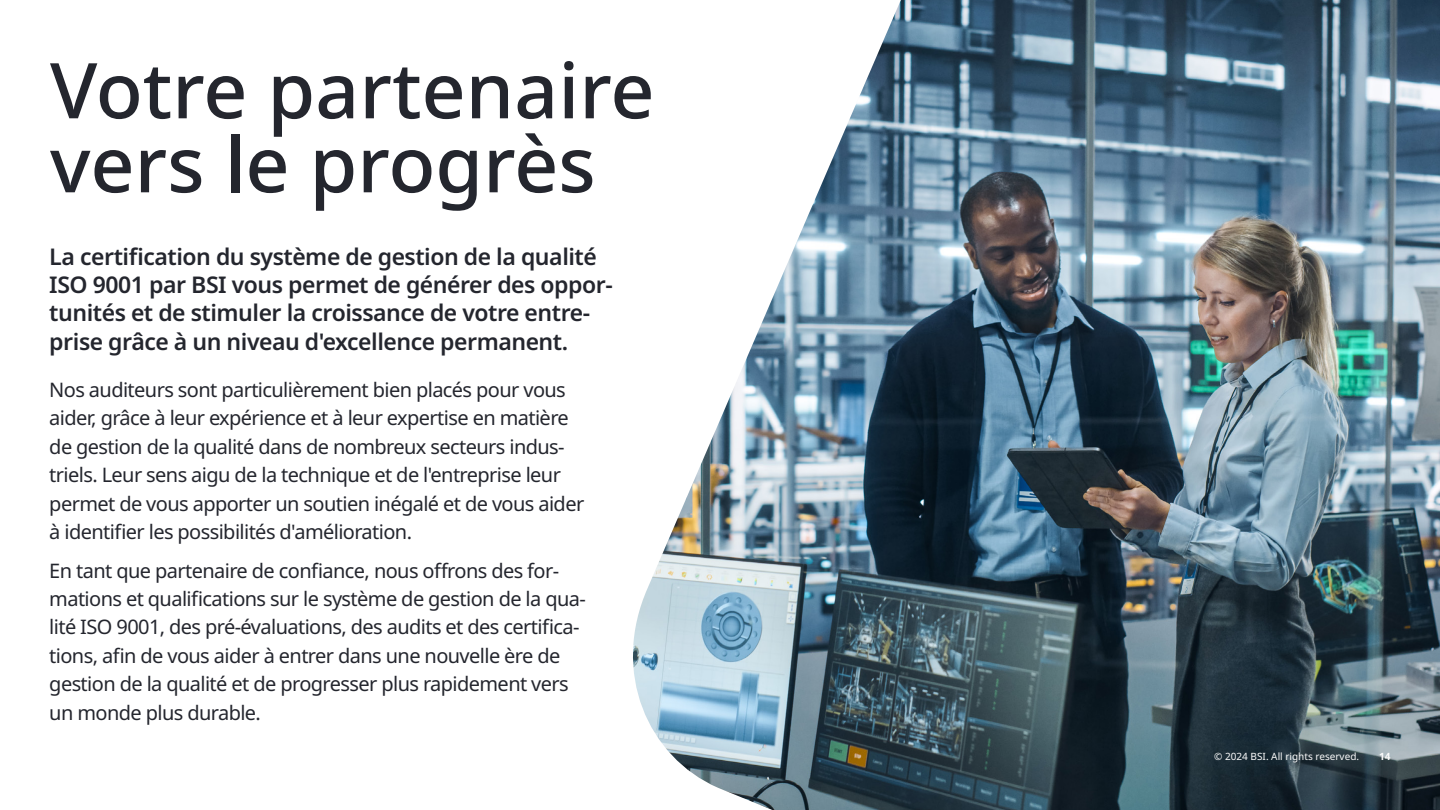
<style>
.page{position:relative;width:1440px;height:810px;background:#fff}
.page>*{position:absolute;margin:0;border:0;box-sizing:border-box;transform-origin:0 0}
.t1{font:500 77px/74px "Noto Sans";color:#24262e}
.t2{font:600 23px/28.5px "Noto Sans";letter-spacing:-.02em;color:#24262e}
.t3{font:20px/28.4px "Noto Sans";letter-spacing:-.03em;color:#24262e}
.t4{font:10px "Noto Sans";color:#fbfbfb}
.t5{font:700 10px "Noto Sans";color:#fbfbfb}
</style>
<div class="page">
<img style="left:633px;top:0;width:807px;height:810px">
<h1 class="t1" style="left:50px;top:55px;width:606px">Votre partenaire vers le progrès</h1>
<p class="t2" style="left:49px;top:242px;width:565px">La certification du système de gestion de la qualité ISO 9001 par BSI vous permet de générer des oppor&shy;tunités et de stimuler la croissance de votre entre&shy;prise grâce à un niveau d'excellence permanent.</p>
<p class="t3" style="left:49px;top:376px;width:536px">Nos auditeurs sont particulièrement bien placés pour vous aider, grâce à leur expérience et à leur expertise en matière de gestion de la qualité dans de nombreux secteurs indus&shy;triels. Leur sens aigu de la technique et de l'entreprise leur permet de vous apporter un soutien inégalé et de vous aider à identifier les possibilités d'amélioration.</p>
<p class="t3" style="left:49px;top:556px;width:538px">En tant que partenaire de confiance, nous offrons des for&shy;mations et qualifications sur le système de gestion de la qua&shy;lité ISO 9001, des pré-évaluations, des audits et des certifica&shy;tions, afin de vous aider à entrer dans une nouvelle ère de gestion de la qualité et de progresser plus rapidement vers un monde plus durable.</p>
<p class="t4" style="left:1214px;top:751px;width:146px">© 2024 BSI. All rights reserved.</p>
<p class="t5" style="left:1379px;top:751px;width:13px">14</p>
</div>
